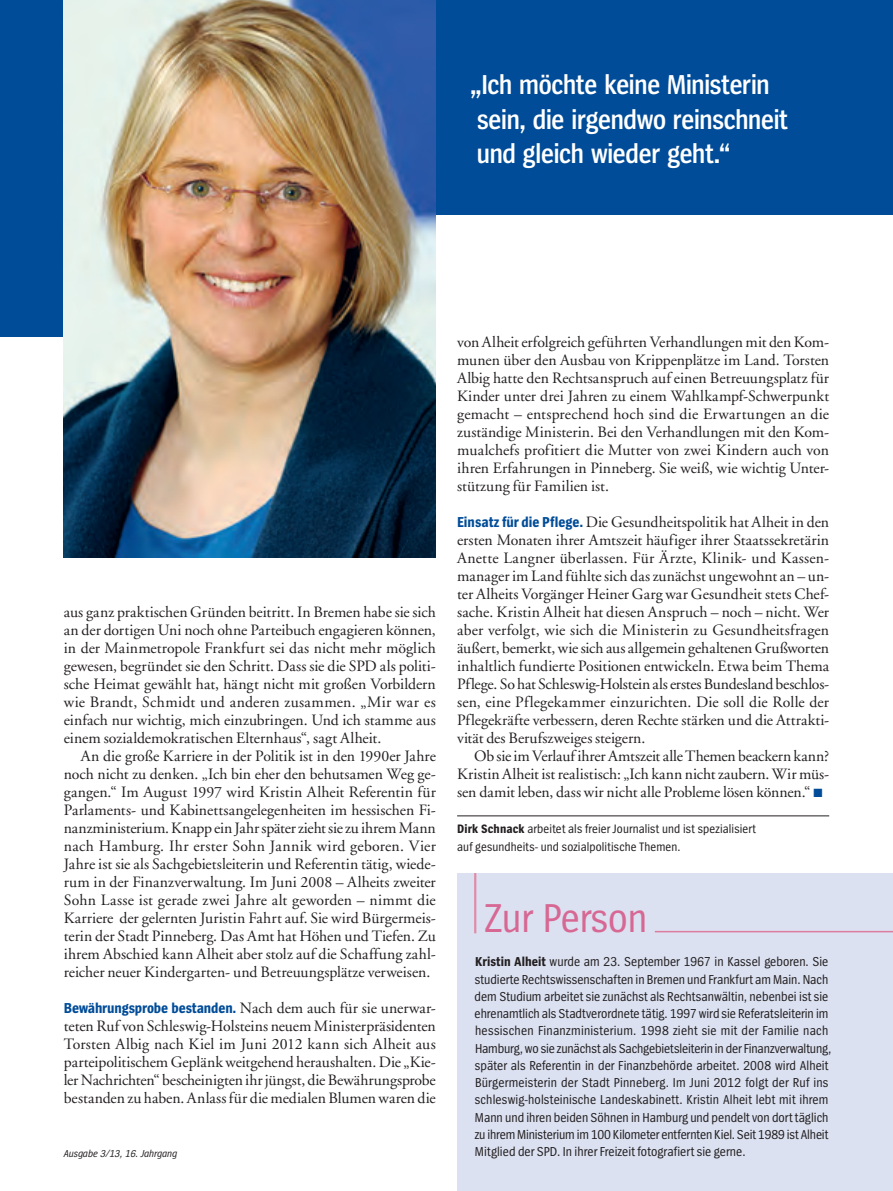
<style>
.page{position:relative;width:893px;height:1191px;background:#fff}
.page>*{position:absolute;margin:0;border:0;box-sizing:border-box;transform-origin:0 0}
.t1{font:42px "Spiegel Cd";color:#d76894}
.Porträt_Zitat{font:600 28.5px/34.5px "Spiegel Cd";letter-spacing:-.01em;color:#fff}
.Thema_Fließ_oE{font:15.75px/18px "GG Garamond";color:#231f20;text-align:justify}
.Thema_Fließ_mE{font:15.75px/18px "GG Garamond";letter-spacing:-.005em;color:#231f20;text-align:justify}
.Thema_Fließ_oE-2{font:700 15px "Spiegel Cd";letter-spacing:-.01em;color:#014c98}
.Kasten_Fließ_9_11_5{font:13.5px/17.2px "Spiegel Cd";letter-spacing:.005em;color:#231f20}
.allg-Autorenzeile{font:12.75px/18px "Spiegel Cd";letter-spacing:.01em;color:#231f20}
.t2{font:italic 10.5px "Spiegel Cd";color:#231f20}
.s1{font-family:"GG Garamond";font-weight:400;font-size:15.75px;color:#231f20}
.s2{font-family:"Spiegel Cd";font-weight:700;font-size:15px;color:#014c98}
.s3{color:#014c98}
.s4{font-weight:700}
</style>
<div class="page">
<hr style="left:457px;top:815px;width:372px;height:1px;background:#231f20">
<div style="left:0;top:0;width:893px;height:215px;background:#014c98"></div>
<div style="left:0;top:0;width:388px;height:336px;background:#014c98"></div>
<img style="left:64px;top:0;width:372px;height:557px">
<div style="left:457px;top:873px;width:436px;height:318px;background:#dbe1f1"></div>
<hr style="left:474px;top:873px;width:2px;height:60px;background:#e08ca9">
<hr style="left:655px;top:931px;width:238px;height:1px;background:#dc7b9e">
<p class="Porträt_Zitat" style="left:470px;top:68px;width:319px">„Ich möchte keine Ministerin sein, die irgendwo reinschneit und gleich wieder geht.“</p>
<p class="Thema_Fließ_oE" style="left:64px;top:603px;width:374px">aus ganz praktischen Gründen beitritt. In Bremen habe sie sich an der dortigen Uni noch ohne Parteibuch engagieren können, in der Mainmetropole Frankfurt sei das nicht mehr möglich gewesen, begründet sie den Schritt. Dass sie die SPD als politi&shy;sche Heimat gewählt hat, hängt nicht mit großen Vorbildern wie Brandt, Schmidt und anderen zusammen. „Mir war es einfach nur wichtig, mich einzubringen. Und ich stamme aus einem sozialdemokratischen Elternhaus“, sagt Alheit.</p>
<p class="Thema_Fließ_mE" style="left:64px;top:747px;width:374px;text-indent:17px">An die große Karriere in der Politik ist in den 1990er Jahre noch nicht zu denken. „Ich bin eher den behutsamen Weg ge&shy;gangen.“ Im August 1997 wird Kristin Alheit Referentin für Parlaments- und Kabinettsangelegenheiten im hessischen Fi&shy;nanzministerium. Knapp ein Jahr später zieht sie zu ihrem Mann nach Hamburg. Ihr erster Sohn Jannik wird geboren. Vier Jahre ist sie als Sachgebietsleiterin und Referentin tätig, wiede&shy;rum in der Finanzverwaltung. Im Juni 2008 – Alheits zweiter Sohn Lasse ist gerade zwei Jahre alt geworden – nimmt die Karriere der gelernten Juristin Fahrt auf. Sie wird Bürgermeis&shy;terin der Stadt Pinneberg. Das Amt hat Höhen und Tiefen. Zu ihrem Abschied kann Alheit aber stolz auf die Schaffung zahl&shy;reicher neuer Kindergarten- und Betreuungsplätze verweisen.</p>
<p class="Thema_Fließ_oE-2" style="left:64px;top:1000px;width:374px">Bewährungsprobe bestanden. <span class="s1">Nach dem auch für sie unerwar-</span></p>
<p class="Thema_Fließ_oE" style="left:64px;top:1017px;width:374px">teten Ruf von Schleswig-Holsteins neuem Ministerpräsidenten Torsten Albig nach Kiel im Juni 2012 kann sich Alheit aus parteipolitischem Geplänk weitgehend heraushalten. Die „Kie&shy;ler Nachrichten“ bescheinigten ihr jüngst, die Bewährungsprobe bestanden zu haben. Anlass für die medialen Blumen waren die</p>
<p class="t2" style="left:64px;top:1148px;width:115px">Ausgabe 3/13, 16. Jahrgang</p>
<p class="Thema_Fließ_oE" style="left:457px;top:333px;width:374px">von Alheit erfolgreich geführten Verhandlungen mit den Kom&shy;munen über den Ausbau von Krippenplätze im Land. Torsten Albig hatte den Rechtsanspruch auf einen Betreuungsplatz für Kinder unter drei Jahren zu einem Wahlkampf-Schwerpunkt gemacht – entsprechend hoch sind die Erwartungen an die zuständige Ministerin. Bei den Verhandlungen mit den Kom&shy;mualchefs profitiert die Mutter von zwei Kindern auch von ihren Erfahrungen in Pinneberg. Sie weiß, wie wichtig Unter&shy;stützung für Familien ist.</p>
<p class="Thema_Fließ_oE" style="left:457px;top:513px;width:374px"><span class="s2">Einsatz für die Pflege.</span> Die Gesundheitspolitik hat Alheit in den ersten Monaten ihrer Amtszeit häufiger ihrer Staatssekretärin Anette Langner überlassen. Für Ärzte, Klinik- und Kassen&shy;manager im Land fühlte sich das zunächst ungewohnt an – un&shy;ter Alheits Vorgänger Heiner Garg war Gesundheit stets Chef&shy;sache. Kristin Alheit hat diesen Anspruch – noch – nicht. Wer aber verfolgt, wie sich die Ministerin zu Gesundheitsfragen äußert, bemerkt, wie sich aus allgemein gehaltenen Grußworten inhaltlich fundierte Positionen entwickeln. Etwa beim Thema Pflege. So hat Schleswig-Holstein als erstes Bundesland beschlos&shy;sen, eine Pflegekammer einzurichten. Die soll die Rolle der Pflegekräfte verbessern, deren Rechte stärken und die Attrakti&shy;vität des Berufszweiges steigern.</p>
<p class="Thema_Fließ_mE" style="left:457px;top:747px;width:374px;text-indent:17px">Ob sie im Verlauf ihrer Amtszeit alle Themen beackern kann?<br>Kristin Alheit ist realistisch: „Ich kann nicht zaubern. Wir müs&shy;sen damit leben, dass wir nicht alle Probleme lösen können.“ <span class="s3">√</span></p>
<p class="allg-Autorenzeile" style="left:457px;top:820px;width:300px"><span class="s4">Dirk Schnack</span> arbeitet als freier Journalist und ist spezialisiert auf gesundheits- und sozialpolitische Themen.</p>
<p class="t1" style="left:485px;top:897px;width:164px">Zur Person</p>
<p class="Kasten_Fließ_9_11_5" style="left:475px;top:953px;width:358px"><span class="s4">Kristin Alheit</span> wurde am 23. September 1967 in Kassel geboren. Sie studierte Rechtswissenschaften in Bremen und Frankfurt am Main. Nach dem Studium arbeitet sie zunächst als Rechtsanwältin, nebenbei ist sie ehrenamtlich als Stadtverordnete tätig. 1997 wird sie Referatsleiterin im hessischen Finanzministerium. 1998 zieht sie mit der Familie nach Hamburg, wo sie zunächst als Sachgebietsleiterin in der Finanzverwaltung, später als Referentin in der Finanzbehörde arbeitet. 2008 wird Alheit Bürgermeisterin der Stadt Pinneberg. Im Juni 2012 folgt der Ruf ins schleswig-holsteinische Landeskabinett. Kristin Alheit lebt mit ihrem Mann und ihren beiden Söhnen in Hamburg und pendelt von dort täglich zu ihrem Ministerium im 100 Kilometer entfernten Kiel. Seit 1989 ist Alheit Mitglied der SPD. In ihrer Freizeit fotografiert sie gerne.</p>
</div>
